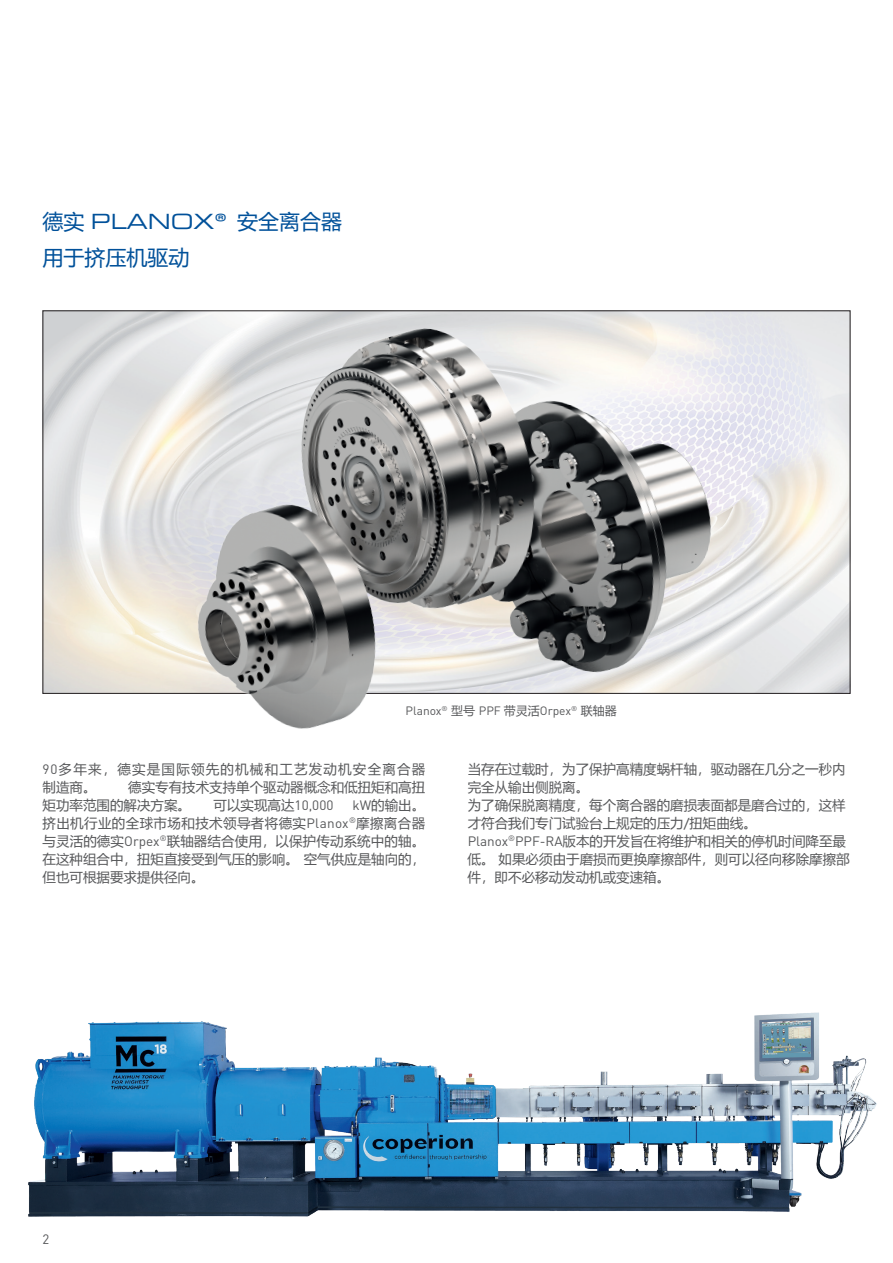
<style>
.page{position:relative;width:893px;height:1263px;background:#fff}
.page>*{position:absolute;margin:0;border:0;box-sizing:border-box;transform-origin:0 0}
.t1{font:21px/36px "Microsoft Ya Hei UI";color:#01519a}
.t2{font:13.5px/18px "Microsoft Ya Hei UI";color:#57585a}
.t3{font:13.5px/18px "Microsoft Ya Hei UI";letter-spacing:.09em;color:#57585a}
.t4{font:13.5px "DINOT";color:#57585a}
.t5{font:12px "DINOT";color:#57585a}
.s1{font-family:"Eurostile LT Pro Ex 2"}
.s2{font-family:"Microsoft Ya Hei UI"}
.s3{font-family:"DINOT"}
</style>
<div class="page">
<img style="left:28px;top:1012px;width:849px;height:205px">
<img style="left:45px;top:312px;width:803px;height:380px">
<img style="left:177px;top:310px;width:566px;height:419px">
<h1 class="t1" style="left:43px;top:203px;width:301px">德实 <span class="s1">PLANOX®</span> 安全离合器用于挤压机驱动</h1>
<p class="t5" style="left:406px;top:701px;width:213px">Planox<sup>®</sup> <span class="s2">型号</span> PPF <span class="s2">带灵活</span>Orpex<sup>®</sup> <span class="s2">联轴器</span></p>
<p class="t3" style="left:43px;top:759px;width:384px"><span class="s3">90</span>多年来，德实是国际领先的机械和工艺发动机安全离合器制造商。</p>
<p class="t2" style="left:43px;top:777px;width:384px;text-indent:86px">德实专有技术支持单个驱动器概念和低扭矩和高扭矩功率范围的解决方案。</p>
<p class="t2" style="left:214px;top:795px;width:121px">可以实现高达<span class="s3">10,000</span></p>
<p class="t2" style="left:43px;top:795px;width:384px;text-align:justify;text-indent:310px"><span class="s3">kW</span>的输出。挤出机行业的全球市场和技术领导者将德实<span class="s3">Planox</span><sup>®</sup>摩擦离合器与灵活的德实<span class="s3">Orpex</span><sup>®</sup>联轴器结合使用，以保护传动系统中的轴。在这种组合中，扭矩直接受到气压的影响。 空气供应是轴向的，但也可根据要求提供径向。</p>
<p class="t2" style="left:468px;top:759px;width:383px">当存在过载时，为了保护高精度蜗杆轴，驱动器在几分之一秒内完全从输出侧脱离。<br>为了确保脱离精度，每个离合器的磨损表面都是磨合过的，这样才符合我们专门试验台上规定的压力/扭矩曲线。<br><span class="s3">Planox</span><sup>®</sup><span class="s3">PPF-RA</span>版本的开发旨在将维护和相关的停机时间降至最低。 如果必须由于磨损而更换摩擦部件，则可以径向移除摩擦部件，即不必移动发动机或变速箱。</p>
<p class="t4" style="left:43px;top:1228px;width:8px">2</p>
</div>
